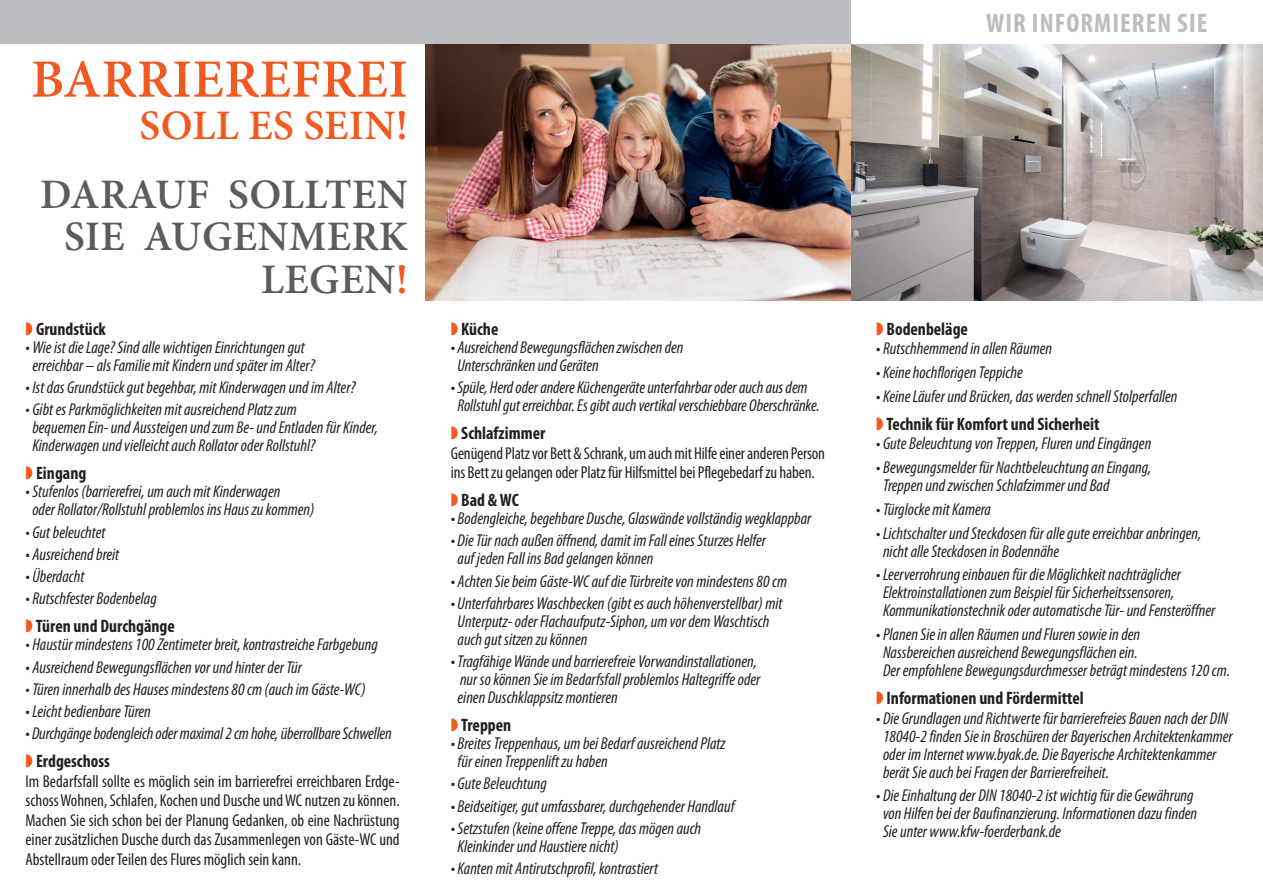
<style>
.page{position:relative;width:1263px;height:893px;background:#fff}
.page>*{position:absolute;margin:0;border:0;box-sizing:border-box;transform-origin:0 0}
.t1{font:600 54px "Minion Pro";letter-spacing:.01em;color:#f15921}
.t2{font:600 42px/42.8px "Minion Pro";letter-spacing:.01em;color:#5a5c5f;text-align:right}
.t3{font:600 42px "Minion Pro";letter-spacing:.01em;color:#f15921}
.t4{font:700 condensed 27px "Myriad Pro";letter-spacing:.04em;color:#bcbdc0}
.t5{font:700 condensed 18px "Myriad Pro";color:#231f20}
.t6{font:italic condensed 17.25px/18px "Myriad Pro";color:#231f20}
.t7{font:condensed 17.25px/19.5px "Myriad Pro";letter-spacing:-.01em;color:#231f20;text-align:justify}
.s1{color:#f15921}
.s2{font-style:normal}
</style>
<div class="page">
<img style="left:426px;top:43px;width:837px;height:257px">
<div style="left:0;top:0;width:850px;height:43px;background:#bcbdc0"></div>
<h1 class="t1" style="left:31px;top:42px;width:378px">BARRIEREFREI</h1>
<h2 class="t3" style="left:140px;top:97px;width:270px">SOLL ES SEIN!</h2>
<h2 class="t2" style="left:40px;top:173px;width:369px">DARAUF SOLLTEN<br>SIE AUGENMERK<br>LEGEN<span class="s1">!</span></h2>
<p class="t5" style="left:36px;top:317px;width:71px">Grundstück</p>
<p class="t6" style="left:26px;top:338px;width:291px;text-align:center">• Wie ist die Lage? Sind alle wichtigen Einrichtungen gut erreichbar – als Familie mit Kindern und später im Alter?</p>
<p class="t6" style="left:26px;top:378px;width:332px">• Ist das Grundstück gut begehbar, mit Kinderwagen und im Alter?</p>
<p class="t6" style="left:32px;top:400px;width:347px;text-indent:-7px">• Gibt es Parkmöglichkeiten mit ausreichend Platz zum<br>bequemen Ein- und Aussteigen und zum Be- und Entladen für Kinder,<br>Kinderwagen und vielleicht auch Rollator oder Rollstuhl?</p>
<p class="t5" style="left:36px;top:462px;width:52px">Eingang</p>
<p class="t6" style="left:32px;top:482px;width:284px;text-indent:-7px">• Stufenlos (barrierefrei, um auch mit Kinderwagen<br>oder Rollator/Rollstuhl problemlos ins Haus zu kommen)</p>
<p class="t6" style="left:26px;top:523px;width:82px">• Gut beleuchtet</p>
<p class="t6" style="left:26px;top:545px;width:95px">• Ausreichend breit</p>
<p class="t6" style="left:26px;top:567px;width:60px">• Überdacht</p>
<p class="t6" style="left:26px;top:589px;width:133px">• Rutschfester Bodenbelag</p>
<p class="t5" style="left:36px;top:615px;width:140px">Türen und Durchgänge</p>
<p class="t6" style="left:26px;top:635px;width:354px">• Haustür mindestens 100 Zentimeter breit, kontrastreiche Farbgebung</p>
<p class="t6" style="left:26px;top:658px;width:278px">• Ausreichend Bewegungsflächen vor und hinter der Tür</p>
<p class="t6" style="left:26px;top:680px;width:342px">• Türen innerhalb des Hauses mindestens 80 cm (auch im Gäste-WC)</p>
<p class="t6" style="left:26px;top:702px;width:127px">• Leicht bedienbare Türen</p>
<p class="t6" style="left:26px;top:724px;width:368px">• Durchgänge bodengleich oder maximal 2 cm hohe, überrollbare Schwellen</p>
<p class="t5" style="left:36px;top:750px;width:75px">Erdgeschoss</p>
<p class="t7" style="left:26px;top:771px;width:376px">Im Bedarfsfall sollte es möglich sein im barrierefrei erreichbaren Erdge&shy;schoss Wohnen, Schlafen, Kochen und Dusche und WC nutzen zu können.<br>Machen Sie sich schon bei der Planung Gedanken, ob eine Nachrüstung einer zusätzlichen Dusche durch das Zusammenlegen von Gäste-WC und Abstellraum oder Teilen des Flures möglich sein kann.</p>
<p class="t5" style="left:461px;top:317px;width:39px">Küche</p>
<p class="t6" style="left:457px;top:338px;width:227px;text-indent:-7px">• Ausreichend Bewegungsflächen zwischen den<br>Unterschränken und Geräten</p>
<p class="t6" style="left:457px;top:378px;width:364px;text-indent:-7px">• Spüle, Herd oder andere Küchengeräte unterfahrbar oder auch aus dem<br>Rollstuhl gut erreichbar. Es gibt auch vertikal verschiebbare Oberschränke.</p>
<p class="t5" style="left:461px;top:422px;width:86px">Schlafzimmer</p>
<p class="t7" style="left:451px;top:443px;width:376px">Genügend Platz vor Bett &amp; Schrank, um auch mit Hilfe einer anderen Person ins Bett zu gelangen oder Platz für Hilfsmittel bei Pflegebedarf zu haben.</p>
<p class="t5" style="left:461px;top:489px;width:59px">Bad &amp; WC</p>
<p class="t6" style="left:451px;top:509px;width:362px">• Bodengleiche, begehbare Dusche, Glaswände vollständig wegklappbar</p>
<p class="t6" style="left:458px;top:531px;width:310px;text-indent:-7px">• Die Tür nach außen öffnend, damit im Fall eines Sturzes Helfer auf jeden Fall ins Bad gelangen können</p>
<p class="t6" style="left:451px;top:572px;width:338px">• Achten Sie beim Gäste-WC auf die Türbreite von mindestens 80 cm</p>
<p class="t6" style="left:458px;top:594px;width:326px;text-indent:-7px">• Unterfahrbares Waschbecken (gibt es auch höhenverstellbar) mit<br>Unterputz- oder Flachaufputz-Siphon, um vor dem Waschtisch auch gut sitzen zu können</p>
<p class="t6" style="left:458px;top:652px;width:304px;text-indent:-7px">• Tragfähige Wände und barrierefreie Vorwandinstallationen, nur so können Sie im Bedarfsfall problemlos Haltegriffe oder einen Duschklappsitz montieren</p>
<p class="t5" style="left:461px;top:714px;width:52px">Treppen</p>
<p class="t6" style="left:458px;top:734px;width:270px;text-indent:-7px">• Breites Treppenhaus, um bei Bedarf ausreichend Platz für einen Treppenlift zu haben</p>
<p class="t6" style="left:451px;top:774px;width:98px">• Gute Beleuchtung</p>
<p class="t6" style="left:451px;top:797px;width:285px">• Beidseitiger, gut umfassbarer, durchgehender Handlauf</p>
<p class="t6" style="left:458px;top:819px;width:245px;text-indent:-7px">• Setzstufen (keine offene Treppe, das mögen auch<br>Kleinkinder und Haustiere nicht)</p>
<p class="t6" style="left:451px;top:859px;width:209px">• Kanten mit Antirutschprofil, kontrastiert</p>
<h3 class="t4" style="left:986px;top:6px;width:223px">WIR INFORMIEREN SIE</h3>
<p class="t5" style="left:886px;top:317px;width:83px">Bodenbeläge</p>
<p class="t6" style="left:876px;top:339px;width:178px"><span class="s2">•</span> Rutschhemmend in allen Räumen</p>
<p class="t6" style="left:876px;top:363px;width:148px"><span class="s2">•</span> Keine hochflorigen Teppiche</p>
<p class="t6" style="left:876px;top:387px;width:303px"><span class="s2">•</span> Keine Läufer und Brücken, das werden schnell Stolperfallen</p>
<p class="t5" style="left:886px;top:412px;width:215px">Technik für Komfort und Sicherheit</p>
<p class="t6" style="left:876px;top:434px;width:277px"><span class="s2">•</span> Gute Beleuchtung von Treppen, Fluren und Eingängen</p>
<p class="t6" style="left:883px;top:458px;width:270px;text-indent:-7px"><span class="s2">•</span> Bewegungsmelder für Nachtbeleuchtung an Eingang,<br>Treppen und zwischen Schlafzimmer und Bad</p>
<p class="t6" style="left:876px;top:500px;width:116px"><span class="s2">•</span> Türglocke mit Kamera</p>
<p class="t6" style="left:883px;top:524px;width:320px;text-indent:-7px"><span class="s2">•</span> Lichtschalter und Steckdosen für alle gute erreichbar anbringen, nicht alle Steckdosen in Bodennähe</p>
<p class="t6" style="left:883px;top:565px;width:334px;text-indent:-7px"><span class="s2">•</span> Leerverrohrung einbauen für die Möglichkeit nachträglicher<br>Elektroinstallationen zum Beispiel für Sicherheitssensoren,<br>Kommunikationstechnik oder automatische Tür- und Fensteröffner</p>
<p class="t6" style="left:883px;top:625px;width:348px;text-indent:-7px"><span class="s2">•</span> Planen Sie in allen Räumen und Fluren sowie in den<br>Nassbereichen ausreichend Bewegungsflächen ein.<br>Der empfohlene Bewegungsdurchmesser beträgt mindestens 120 cm.</p>
<p class="t5" style="left:886px;top:687px;width:199px">Informationen und Fördermittel</p>
<p class="t6" style="left:883px;top:709px;width:351px;text-indent:-7px"><span class="s2">•</span> Die Grundlagen und Richtwerte für barrierefreies Bauen nach der DIN 18040-2 finden Sie in Broschüren der Bayerischen Architektenkammer oder im Internet www.byak.de. Die Bayerische Architektenkammer berät Sie auch bei Fragen der Barrierefreiheit.</p>
<p class="t6" style="left:883px;top:786px;width:316px;text-indent:-7px"><span class="s2">•</span> Die Einhaltung der DIN 18040-2 ist wichtig für die Gewährung von Hilfen bei der Baufinanzierung. Informationen dazu finden<br>Sie unter www.kfw-foerderbank.de</p>
</div>
